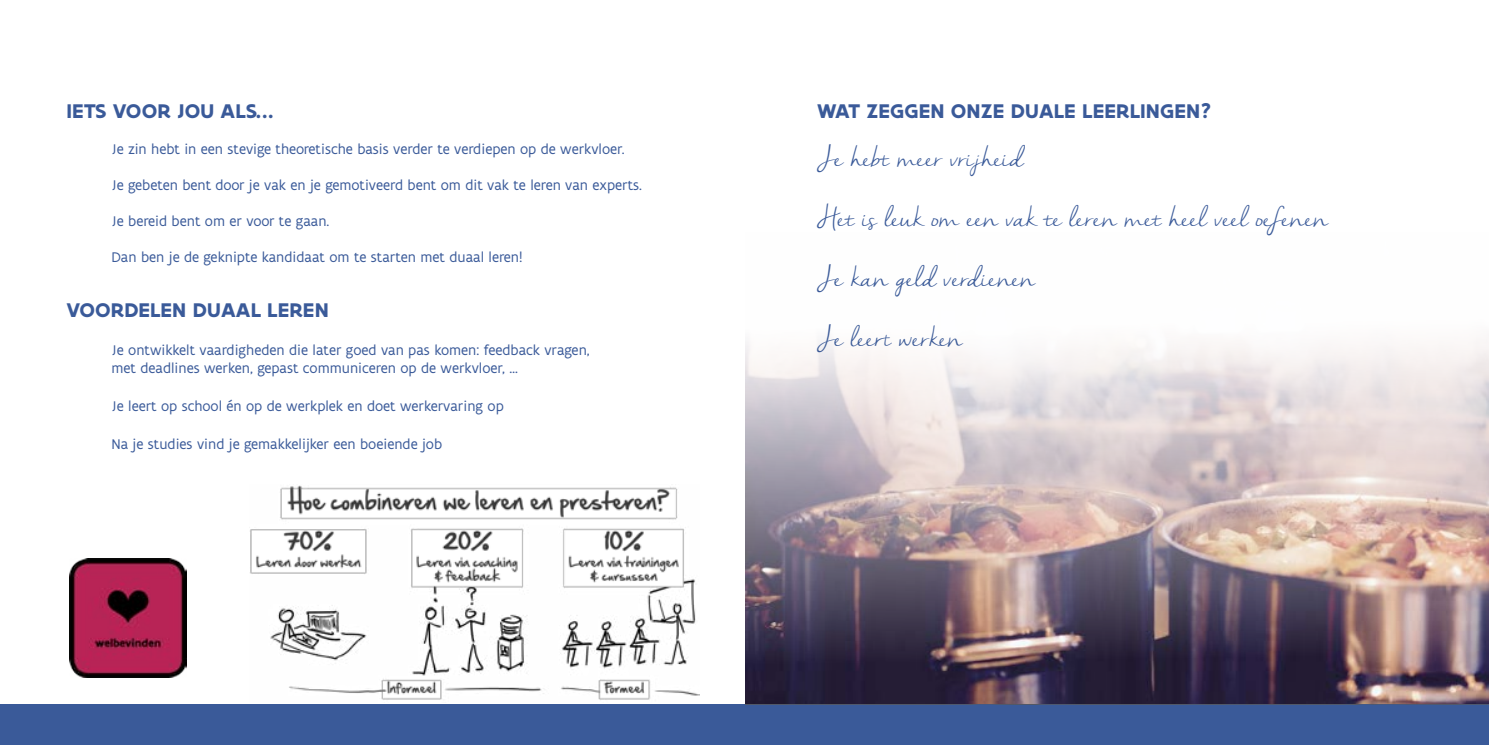
<style>
.page{position:relative;width:1489px;height:745px;background:#fff}
.page>*{position:absolute;margin:0;border:0;box-sizing:border-box;transform-origin:0 0}
.t1{font:25px "Nella Sue Demo";color:#3a5a99}
.t2{font:700 21.25px "Flanders Art Sans";letter-spacing:.005em;color:#3a5a99}
.t3{font:15px/18.8px "Flanders Art Sans";color:#3a5a99}
</style>
<div class="page">
<div style="left:0;top:703px;width:1488px;height:41px;background:#3a5a99"></div>
<img style="left:745px;top:341px;width:743px;height:362px">
<img style="left:250px;top:485px;width:449px;height:215px">
<img style="left:69px;top:558px;width:117px;height:119px">
<h2 class="t2" style="left:66px;top:98px;width:209px">IETS VOOR JOU ALS...</h2>
<p class="t3" style="left:111px;top:140px;width:514px">Je zin hebt in een stevige theoretische basis verder te verdiepen op de werkvloer.</p>
<p class="t3" style="left:111px;top:176px;width:532px">Je gebeten bent door je vak en je gemotiveerd bent om dit vak te leren van experts.</p>
<p class="t3" style="left:111px;top:212px;width:219px">Je bereid bent om er voor te gaan.</p>
<p class="t3" style="left:111px;top:248px;width:412px">Dan ben je de geknipte kandidaat om te starten met duaal leren!</p>
<h2 class="t2" style="left:66px;top:296px;width:264px">VOORDELEN DUAAL LEREN</h2>
<p class="t3" style="left:111px;top:340px;width:480px">Je ontwikkelt vaardigheden die later goed van pas komen: feedback vragen, met deadlines werken, gepast communiceren op de werkvloer, …</p>
<p class="t3" style="left:111px;top:396px;width:394px">Je leert op school én op de werkplek en doet werkervaring op</p>
<p class="t3" style="left:111px;top:434px;width:332px">Na je studies vind je gemakkelijker een boeiende job</p>
<h2 class="t2" style="left:817px;top:98px;width:396px">WAT ZEGGEN ONZE DUALE LEERLINGEN?</h2>
<h1 class="t1" style="left:817px;top:143px;width:208px">Je hebt meer vrijheid</h1>
<h1 class="t1" style="left:817px;top:203px;width:512px">Het is leuk om een vak te leren met heel veel oefenen</h1>
<h1 class="t1" style="left:817px;top:263px;width:220px">Je kan geld verdienen</h1>
<h1 class="t1" style="left:817px;top:323px;width:147px">Je leert werken</h1>
</div>
